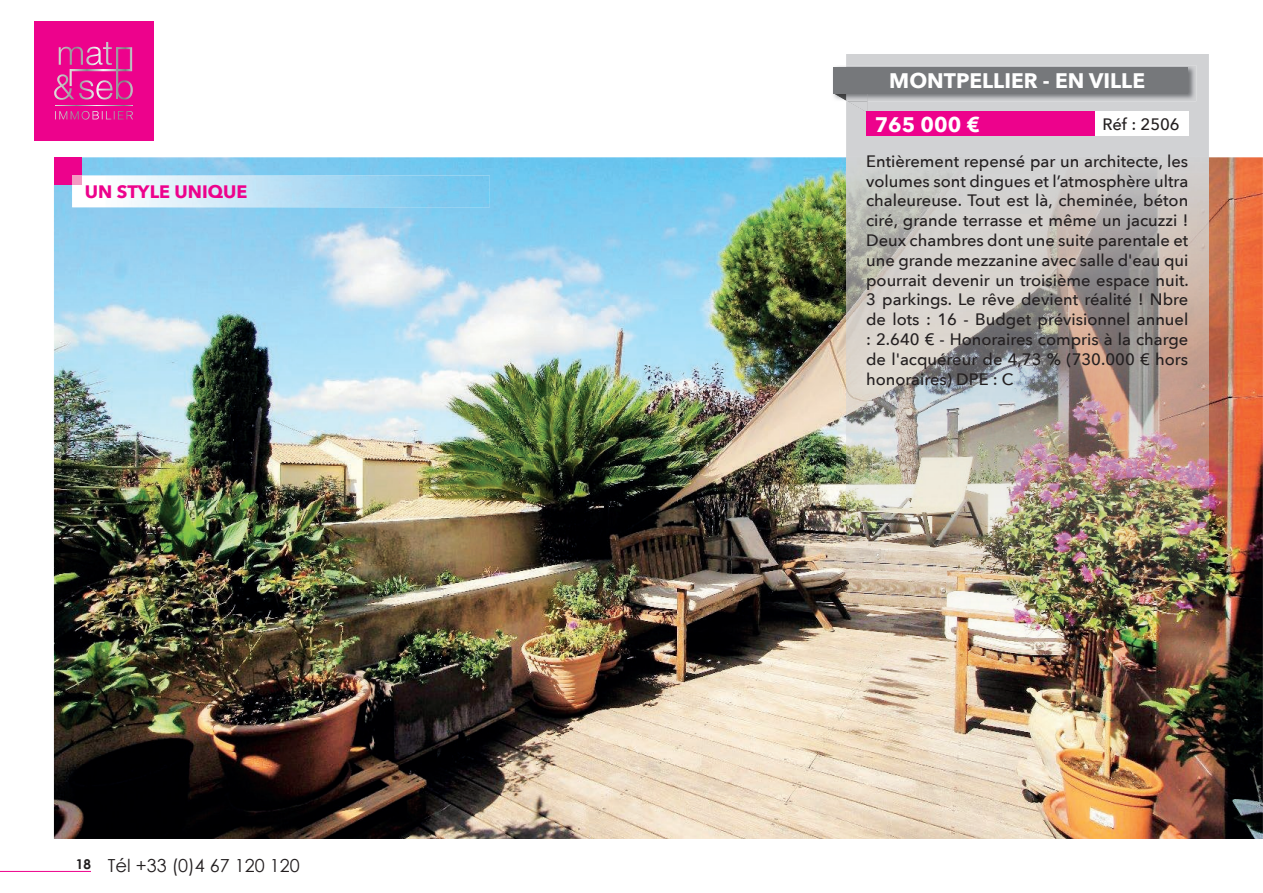
<style>
.page{position:relative;width:1263px;height:893px;background:#fff}
.page>*{position:absolute;margin:0;border:0;box-sizing:border-box;transform-origin:0 0}
.t1{font:700 21px "Avenir Next";color:#fff}
.t2{font:18px "Century Gothic";color:#231f20}
.t3{font:700 18px "Avenir Next";color:#ed028c}
.t4{font:500 16.5px/19.8px "Avenir Next";color:#231f20;text-align:justify}
</style>
<div class="page">
<div style="left:34px;top:21px;width:119px;height:119px;background:#ed028c"></div>
<svg style="left:55px;top:111px;width:78px;height:9px"></svg>
<svg style="left:55px;top:105px;width:78px;height:1px"></svg>
<svg style="left:59px;top:42px;width:74px;height:57px"></svg>
<hr style="left:0;top:871px;width:91px;height:1px;background:#ed028c">
<img style="left:54px;top:157px;width:1209px;height:682px">
<img style="left:846px;top:157px;width:363px;height:507px">
<div style="left:846px;top:54px;width:363px;height:103px;background:#d1d2d4"></div>
<div style="left:866px;top:112px;width:229px;height:24px;background:#ed028c"></div>
<img style="left:837px;top:65px;width:359px;height:36px">
<img style="left:833px;top:93px;width:13px;height:8px">
<img style="left:846px;top:93px;width:21px;height:8px">
<div style="left:833px;top:67px;width:355px;height:26px;background:#76787b"></div>
<div style="left:1095px;top:112px;width:93px;height:24px;background:#fff"></div>
<div style="left:54px;top:157px;width:28px;height:28px;background:#ed028c"></div>
<img style="left:72px;top:176px;width:418px;height:31px">
<div style="left:72px;top:176px;width:10px;height:9px;background:#f499c2"></div>
<p class="t3" style="left:85px;top:176px;width:164px">UN STYLE UNIQUE</p>
<p class="t2" style="left:76px;top:854px;width:225px"><sup>18</sup> Tél +33 (0)4 67 120 120</p>
<p class="t1" style="left:889px;top:62px;width:257px">MONTPELLIER - EN VILLE</p>
<p class="t1" style="left:875px;top:106px;width:107px">765 000 €</p>
<p class="t4" style="left:1102px;top:113px;width:79px">Réf : 2506</p>
<p class="t4" style="left:866px;top:151px;width:324px">Entièrement repensé par un architecte, les volumes sont dingues et l’atmosphère ultra chaleureuse. Tout est là, cheminée, béton ciré, grande terrasse et même un jacuzzi !<br>Deux chambres dont une suite parentale et une grande mezzanine avec salle d'eau qui pourrait devenir un troisième espace nuit.<br>3 parkings. Le rêve devient réalité ! Nbre de lots : 16 - Budget prévisionnel annuel : 2.640 € - Honoraires compris à la charge de l'acquéreur de 4,73 % (730.000 € hors honoraires) DPE : C</p>
</div>
